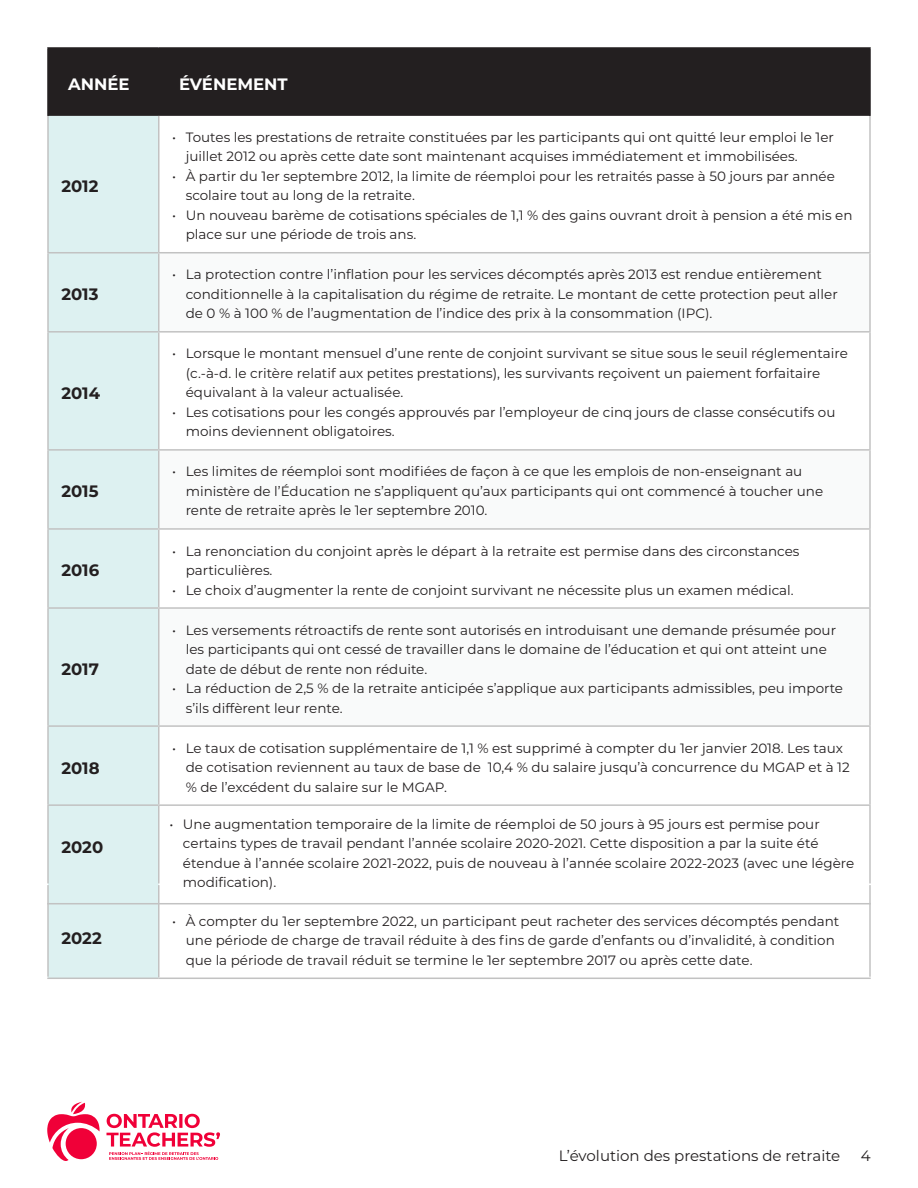
<style>
.page{position:relative;width:918px;height:1188px;background:#fff}
.page>*{position:absolute;margin:0;border:0;box-sizing:border-box;transform-origin:0 0}
.table_column_header{font:700 16.5px "Montserrat";color:#231f20}
.Table_header{font:700 16.5px "Montserrat";color:#fff}
.t1{font:15px "Montserrat";color:#231f20}
.t2{font:13.5px/19.5px "Montserrat";color:#231f20}
</style>
<div class="page">
<svg style="left:47px;top:1102px;width:53px;height:59px"></svg>
<div style="left:66px;top:1128px;width:31px;height:31px;background:#f00038;border-radius:50%"></div>
<svg style="left:106px;top:1114px;width:114px;height:46px"></svg>
<div style="left:49px;top:49px;width:820px;height:67px;background:#231f20"></div>
<div style="left:48px;top:116px;width:111px;height:862px;background:#ddf1f1"></div>
<hr style="left:47px;top:116px;width:2px;height:136px;background:#c2c2c2">
<hr style="left:158px;top:116px;width:2px;height:136px;background:#c2c2c2">
<hr style="left:869px;top:116px;width:2px;height:136px;background:#c2c2c2">
<hr style="left:47px;top:252px;width:112px;height:1px;background:#c2c2c2">
<hr style="left:47px;top:253px;width:2px;height:78px;background:#c2c2c2">
<hr style="left:159px;top:252px;width:712px;height:1px;background:#c2c2c2">
<hr style="left:158px;top:253px;width:2px;height:78px;background:#c2c2c2">
<hr style="left:869px;top:253px;width:2px;height:78px;background:#c2c2c2">
<hr style="left:47px;top:331px;width:112px;height:2px;background:#c2c2c2">
<hr style="left:47px;top:333px;width:2px;height:116px;background:#c2c2c2">
<hr style="left:159px;top:331px;width:712px;height:2px;background:#c2c2c2">
<hr style="left:158px;top:333px;width:2px;height:116px;background:#c2c2c2">
<hr style="left:869px;top:333px;width:2px;height:116px;background:#c2c2c2">
<hr style="left:47px;top:449px;width:112px;height:2px;background:#c2c2c2">
<hr style="left:47px;top:451px;width:2px;height:77px;background:#c2c2c2">
<hr style="left:159px;top:449px;width:712px;height:2px;background:#c2c2c2">
<hr style="left:158px;top:451px;width:2px;height:77px;background:#c2c2c2">
<hr style="left:869px;top:451px;width:2px;height:77px;background:#c2c2c2">
<hr style="left:47px;top:528px;width:112px;height:2px;background:#c2c2c2">
<hr style="left:47px;top:530px;width:2px;height:77px;background:#c2c2c2">
<hr style="left:159px;top:528px;width:712px;height:2px;background:#c2c2c2">
<hr style="left:158px;top:530px;width:2px;height:77px;background:#c2c2c2">
<hr style="left:869px;top:530px;width:2px;height:77px;background:#c2c2c2">
<hr style="left:47px;top:607px;width:112px;height:2px;background:#c2c2c2">
<hr style="left:47px;top:609px;width:2px;height:116px;background:#c2c2c2">
<hr style="left:159px;top:607px;width:712px;height:2px;background:#c2c2c2">
<hr style="left:158px;top:609px;width:2px;height:116px;background:#c2c2c2">
<hr style="left:869px;top:609px;width:2px;height:116px;background:#c2c2c2">
<hr style="left:47px;top:725px;width:112px;height:2px;background:#c2c2c2">
<hr style="left:47px;top:727px;width:2px;height:77px;background:#c2c2c2">
<hr style="left:159px;top:725px;width:712px;height:2px;background:#c2c2c2">
<hr style="left:158px;top:727px;width:2px;height:77px;background:#c2c2c2">
<hr style="left:869px;top:727px;width:2px;height:77px;background:#c2c2c2">
<hr style="left:47px;top:804px;width:112px;height:2px;background:#c2c2c2">
<hr style="left:47px;top:806px;width:2px;height:77px;background:#c2c2c2">
<hr style="left:159px;top:804px;width:712px;height:2px;background:#c2c2c2">
<hr style="left:158px;top:806px;width:2px;height:77px;background:#c2c2c2">
<hr style="left:869px;top:806px;width:2px;height:77px;background:#c2c2c2">
<hr style="left:47px;top:903px;width:112px;height:1px;background:#c2c2c2">
<hr style="left:47px;top:885px;width:2px;height:92px;background:#c2c2c2">
<hr style="left:159px;top:903px;width:712px;height:1px;background:#c2c2c2">
<hr style="left:158px;top:885px;width:2px;height:92px;background:#c2c2c2">
<hr style="left:869px;top:885px;width:2px;height:92px;background:#c2c2c2">
<hr style="left:47px;top:978px;width:112px;height:1px;background:#c2c2c2">
<hr style="left:159px;top:978px;width:712px;height:1px;background:#c2c2c2">
<hr style="left:47px;top:47px;width:112px;height:2px;background:#231f20">
<hr style="left:47px;top:49px;width:2px;height:67px;background:#231f20">
<hr style="left:159px;top:47px;width:712px;height:2px;background:#231f20">
<hr style="left:869px;top:49px;width:2px;height:67px;background:#231f20">
<p class="Table_header" style="left:68px;top:72px;width:63px">ANNÉE</p>
<p class="Table_header" style="left:179px;top:72px;width:110px">ÉVÉNEMENT</p>
<p class="table_column_header" style="left:62px;top:174px;width:39px">2012</p>
<p class="table_column_header" style="left:62px;top:283px;width:39px">2013</p>
<p class="table_column_header" style="left:62px;top:381px;width:40px">2014</p>
<p class="table_column_header" style="left:62px;top:480px;width:39px">2015</p>
<p class="table_column_header" style="left:62px;top:559px;width:39px">2016</p>
<p class="table_column_header" style="left:62px;top:657px;width:39px">2017</p>
<p class="table_column_header" style="left:62px;top:756px;width:40px">2018</p>
<p class="table_column_header" style="left:62px;top:835px;width:43px">2020</p>
<p class="table_column_header" style="left:62px;top:926px;width:42px">2022</p>
<p class="t2" style="left:186px;top:127px;width:650px;text-indent:-14px">• Toutes les prestations de retraite constituées par les participants qui ont quitté leur emploi le 1er juillet 2012 ou après cette date sont maintenant acquises immédiatement et immobilisées.</p>
<p class="t2" style="left:186px;top:166px;width:651px;text-indent:-14px">• À partir du 1er septembre 2012, la limite de réemploi pour les retraités passe à 50 jours par année scolaire tout au long de la retraite.</p>
<p class="t2" style="left:186px;top:205px;width:668px;text-indent:-14px">• Un nouveau barème de cotisations spéciales de 1,1 % des gains ouvrant droit à pension a été mis en place sur une période de trois ans.</p>
<p class="t2" style="left:186px;top:264px;width:654px;text-indent:-14px">• La protection contre l’inflation pour les services décomptés après 2013 est rendue entièrement conditionnelle à la capitalisation du régime de retraite. Le montant de cette protection peut aller de 0 % à 100 % de l’augmentation de l’indice des prix à la consommation (IPC).</p>
<p class="t2" style="left:186px;top:343px;width:664px;text-indent:-14px">• Lorsque le montant mensuel d’une rente de conjoint survivant se situe sous le seuil réglementaire (c.-à-d. le critère relatif aux petites prestations), les survivants reçoivent un paiement forfaitaire équivalant à la valeur actualisée.</p>
<p class="t2" style="left:186px;top:402px;width:651px;text-indent:-14px">• Les cotisations pour les congés approuvés par l’employeur de cinq jours de classe consécutifs ou moins deviennent obligatoires.</p>
<p class="t2" style="left:186px;top:461px;width:639px;text-indent:-14px">• Les limites de réemploi sont modifiées de façon à ce que les emplois de non-enseignant au ministère de l’Éducation ne s’appliquent qu’aux participants qui ont commencé à toucher une rente de retraite après le 1er septembre 2010.</p>
<p class="t2" style="left:186px;top:541px;width:615px;text-indent:-14px">• La renonciation du conjoint après le départ à la retraite est permise dans des circonstances particulières.</p>
<p class="t2" style="left:172px;top:580px;width:623px">• Le choix d’augmenter la rente de conjoint survivant ne nécessite plus un examen médical.</p>
<p class="t2" style="left:186px;top:620px;width:652px;text-indent:-14px">• Les versements rétroactifs de rente sont autorisés en introduisant une demande présumée pour les participants qui ont cessé de travailler dans le domaine de l’éducation et qui ont atteint une date de début de rente non réduite.</p>
<p class="t2" style="left:186px;top:678px;width:659px;text-indent:-14px">• La réduction de 2,5 % de la retraite anticipée s’applique aux participants admissibles, peu importe s’ils diffèrent leur rente.</p>
<p class="t2" style="left:186px;top:738px;width:666px;text-indent:-14px">• Le taux de cotisation supplémentaire de 1,1 % est supprimé à compter du 1er janvier 2018. Les taux de cotisation reviennent au taux de base de 10,4 % du salaire jusqu’à concurrence du MGAP et à 12 % de l’excédent du salaire sur le MGAP.</p>
<p class="t2" style="left:183px;top:814px;width:673px;text-indent:-14px">• Une augmentation temporaire de la limite de réemploi de 50 jours à 95 jours est permise pour certains types de travail pendant l’année scolaire 2020-2021. Cette disposition a par la suite été étendue à l’année scolaire 2021-2022, puis de nouveau à l’année scolaire 2022-2023 (avec une légère modification).</p>
<p class="t2" style="left:186px;top:911px;width:655px;text-indent:-14px">• À compter du 1er septembre 2022, un participant peut racheter des services décomptés pendant une période de charge de travail réduite à des fins de garde d’enfants ou d’invalidité, à condition que la période de travail réduit se termine le 1er septembre 2017 ou après cette date.</p>
<p class="t1" style="left:559px;top:1145px;width:283px">L’évolution des prestations de retraite</p>
<p class="t1" style="left:861px;top:1145px;width:11px">4</p>
</div>
